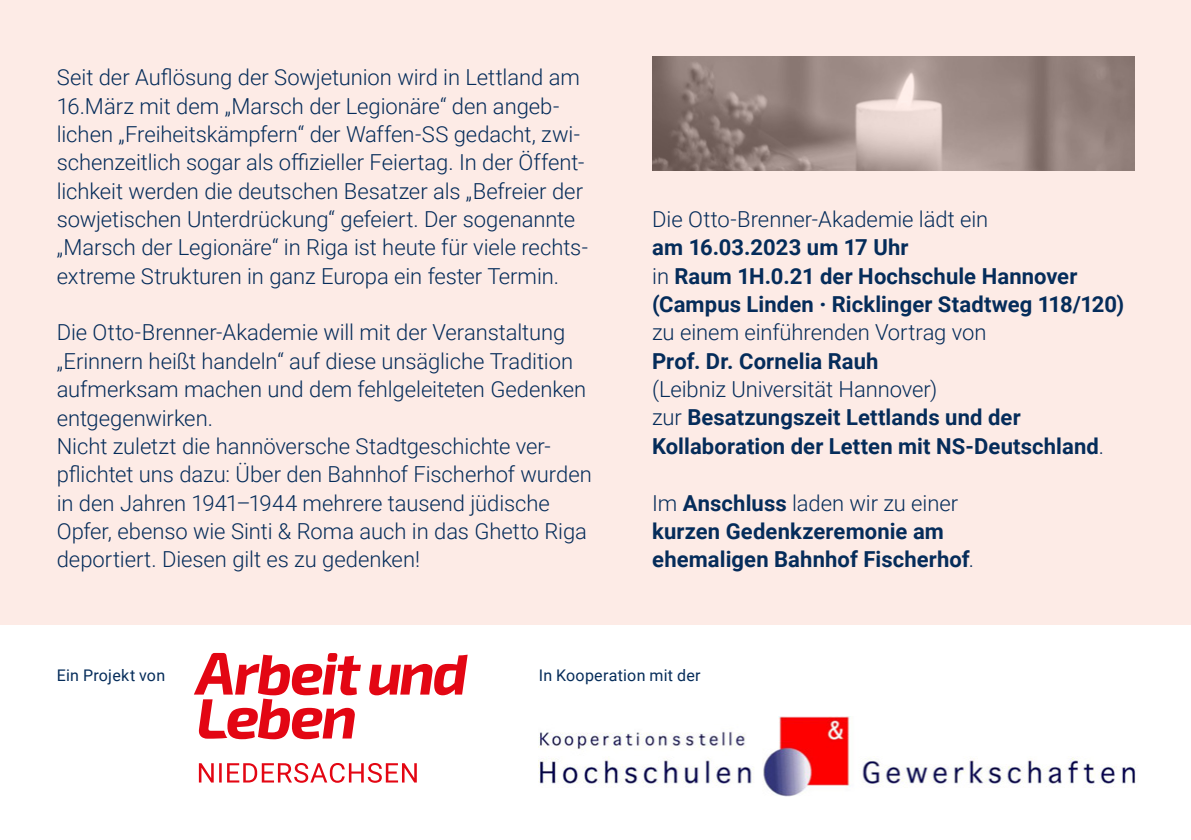
<style>
.page{position:relative;width:1191px;height:840px;background:#fff}
.page>*{position:absolute;margin:0;border:0;box-sizing:border-box;transform-origin:0 0}
.t1{font:300 22px/28.4px "Roboto";letter-spacing:-.005em;color:#052c5a}
.t2{font:700 22px/28.4px "Roboto";letter-spacing:.005em;color:#052c5a}
.t3{font:16px "Roboto";letter-spacing:.015em;color:#052c5a}
.s1{font-weight:300}
.s2{font-weight:900}
</style>
<div class="page">
<div style="left:0;top:0;width:1191px;height:624px;background:#fdebe6"></div>
<svg style="left:369px;top:654px;width:98px;height:41px"></svg>
<svg style="left:194px;top:652px;width:167px;height:86px"></svg>
<svg style="left:199px;top:763px;width:218px;height:19px"></svg>
<img style="left:539px;top:716px;width:598px;height:80px">
<img style="left:652px;top:57px;width:482px;height:113px">
<p class="t1" style="left:57px;top:62px;width:533px">Seit der Auflösung der Sowjetunion wird in Lettland am 16.März mit dem „Marsch der Legionäre“ den angeb&shy;lichen „Freiheitskämpfern“ der Waffen-SS gedacht, zwi&shy;schenzeitlich sogar als offizieller Feiertag. In der Öffent&shy;lichkeit werden die deutschen Besatzer als „Befreier der sowjetischen Unterdrückung“ gefeiert. Der sogenannte „Marsch der Legionäre“ in Riga ist heute für viele rechts&shy;extreme Strukturen in ganz Europa ein fester Termin.</p>
<p class="t1" style="left:57px;top:317px;width:536px">Die Otto-Brenner-Akademie will mit der Veranstaltung „Erinnern heißt handeln“ auf diese unsägliche Tradition aufmerksam machen und dem fehlgeleiteten Gedenken entgegenwirken.<br>Nicht zuletzt die hannöversche Stadtgeschichte ver&shy;pflichtet uns dazu: Über den Bahnhof Fischerhof wurden in den Jahren 1941–1944 mehrere tausend jüdische Opfer, ebenso wie Sinti &amp; Roma auch in das Ghetto Riga deportiert. Diesen gilt es zu gedenken!</p>
<p class="t1" style="left:652px;top:204px;width:338px">Die Otto-Brenner-Akademie lädt ein</p>
<p class="t2" style="left:652px;top:232px;width:473px">am 16.03.2023 um 17 Uhr<br><span class="s1">in</span> Raum 1H.0.21 der Hochschule Hannover (Campus Linden <span class="s2">·</span> Ricklinger Stadtweg 118/120) <span class="s1">zu einem einführenden Vortrag von</span></p>
<p class="t2" style="left:652px;top:345px;width:228px">Prof. Dr. Cornelia Rauh</p>
<p class="t2" style="left:652px;top:374px;width:453px"><span class="s1">(Leibniz Universität Hannover)<br>zur</span> Besatzungszeit Lettlands und der<br>Kollaboration der Letten mit NS-Deutschland<span class="s1">.</span></p>
<p class="t2" style="left:652px;top:487px;width:323px"><span class="s1">Im</span> Anschluss <span class="s1">laden wir zu einer </span>kurzen Gedenkzeremonie am ehemaligen Bahnhof Fischerhof<span class="s1">.</span></p>
<p class="t3" style="left:57px;top:663px;width:110px">Ein Projekt von</p>
<p class="t3" style="left:539px;top:663px;width:163px">In Kooperation mit der</p>
</div>
